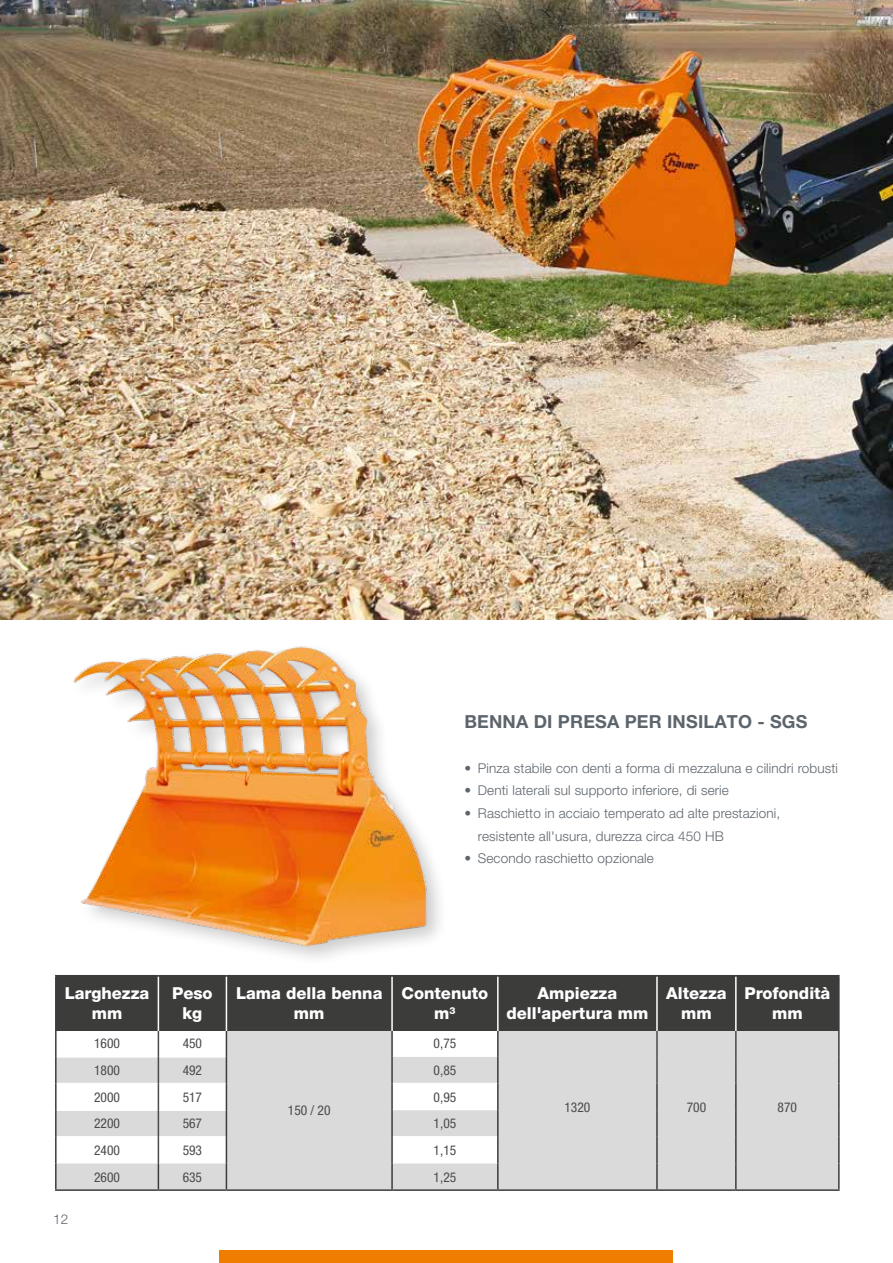
<style>
.page{position:relative;width:893px;height:1263px;background:#fff}
.page>*{position:absolute;margin:0;border:0;box-sizing:border-box;transform-origin:0 0}
.t1{font:700 18px "Helvetica Neue LT Pro";letter-spacing:.01em;color:#5d656c}
.t2{font:800 16.5px/19.8px "Helvetica Neue LT Pro";color:#fff;text-align:center}
.t3{font:300 13.5px/22.5px "Helvetica Neue LT Pro";letter-spacing:.01em;color:#5d656c}
.t4{font:condensed 13.5px "Helvetica Neue LT Pro";color:#4a4a49}
</style>
<div class="page">
<img style="left:73px;top:646px;width:367px;height:312px">
<div style="left:220px;top:1250px;width:453px;height:13px;background:#ef7d00"></div>
<img style="left:0;top:0;width:893px;height:619px">
<hr style="left:55px;top:975px;width:103px;height:1px;background:#3c3c3b">
<hr style="left:55px;top:976px;width:2px;height:55px;background:#3c3c3b">
<hr style="left:158px;top:975px;width:68px;height:1px;background:#3c3c3b">
<hr style="left:226px;top:975px;width:166px;height:1px;background:#3c3c3b">
<hr style="left:392px;top:975px;width:106px;height:1px;background:#3c3c3b">
<hr style="left:498px;top:975px;width:159px;height:1px;background:#3c3c3b">
<hr style="left:657px;top:975px;width:79px;height:1px;background:#3c3c3b">
<hr style="left:736px;top:975px;width:104px;height:1px;background:#3c3c3b">
<hr style="left:838px;top:976px;width:2px;height:55px;background:#3c3c3b">
<hr style="left:55px;top:1031px;width:2px;height:26px;background:#3c3c3b">
<hr style="left:55px;top:1057px;width:2px;height:26px;background:#3c3c3b">
<hr style="left:55px;top:1083px;width:2px;height:27px;background:#3c3c3b">
<hr style="left:55px;top:1110px;width:2px;height:27px;background:#3c3c3b">
<hr style="left:55px;top:1137px;width:2px;height:26px;background:#3c3c3b">
<hr style="left:226px;top:1189px;width:166px;height:2px;background:#3c3c3b">
<hr style="left:55px;top:1163px;width:2px;height:26px;background:#3c3c3b">
<hr style="left:55px;top:1189px;width:103px;height:2px;background:#3c3c3b">
<hr style="left:158px;top:1189px;width:68px;height:2px;background:#3c3c3b">
<hr style="left:392px;top:1189px;width:106px;height:2px;background:#3c3c3b">
<hr style="left:838px;top:1031px;width:2px;height:26px;background:#3c3c3b">
<hr style="left:838px;top:1057px;width:2px;height:26px;background:#3c3c3b">
<hr style="left:838px;top:1083px;width:2px;height:27px;background:#3c3c3b">
<hr style="left:838px;top:1110px;width:2px;height:27px;background:#3c3c3b">
<hr style="left:838px;top:1137px;width:2px;height:26px;background:#3c3c3b">
<svg style="left:56px;top:976px;width:783px;height:213px;background:#b5b5b4"></svg>
<hr style="left:497px;top:1163px;width:2px;height:26px;background:#3c3c3b">
<hr style="left:838px;top:1163px;width:2px;height:26px;background:#3c3c3b">
<hr style="left:498px;top:1189px;width:159px;height:2px;background:#3c3c3b">
<hr style="left:657px;top:1189px;width:79px;height:2px;background:#3c3c3b">
<hr style="left:736px;top:1189px;width:104px;height:2px;background:#3c3c3b">
<h1 class="t1" style="left:464px;top:710px;width:345px">BENNA DI PRESA PER INSILATO - SGS</h1>
<p class="t3" style="left:464px;top:757px;width:375px">• Pinza stabile con denti a forma di mezzaluna e cilindri robusti</p>
<p class="t3" style="left:464px;top:779px;width:266px">• Denti laterali sul supporto inferiore, di serie</p>
<p class="t3" style="left:478px;top:802px;width:304px;text-indent:-14px">• Raschietto in acciaio temperato ad alte prestazioni, resistente all'usura, durezza circa 450 HB</p>
<p class="t3" style="left:464px;top:847px;width:191px">• Secondo raschietto opzionale</p>
<p class="t2" style="left:65px;top:983px;width:86px">Larghezza mm</p>
<p class="t2" style="left:172px;top:983px;width:42px">Peso kg</p>
<p class="t2" style="left:236px;top:983px;width:148px">Lama della benna mm</p>
<p class="t2" style="left:402px;top:983px;width:88px">Contenuto m<sup>3</sup></p>
<p class="t2" style="left:506px;top:983px;width:143px">Ampiezza dell'apertura mm</p>
<p class="t2" style="left:666px;top:983px;width:62px">Altezza mm</p>
<p class="t2" style="left:744px;top:983px;width:88px">Profondità mm</p>
<p class="t4" style="left:94px;top:1036px;width:27px">1600</p>
<p class="t4" style="left:183px;top:1036px;width:21px">450</p>
<p class="t4" style="left:434px;top:1036px;width:24px">0,75</p>
<p class="t3" style="left:53px;top:1207px;width:17px">12</p>
<p class="t4" style="left:94px;top:1062px;width:27px">1800</p>
<p class="t4" style="left:183px;top:1062px;width:21px">492</p>
<p class="t4" style="left:434px;top:1062px;width:24px">0,85</p>
<p class="t4" style="left:94px;top:1089px;width:27px">2000</p>
<p class="t4" style="left:183px;top:1089px;width:21px">517</p>
<p class="t4" style="left:434px;top:1089px;width:24px">0,95</p>
<p class="t4" style="left:288px;top:1102px;width:44px">150 / 20</p>
<p class="t4" style="left:94px;top:1116px;width:27px">2200</p>
<p class="t4" style="left:183px;top:1116px;width:21px">567</p>
<p class="t4" style="left:434px;top:1116px;width:24px">1,05</p>
<p class="t4" style="left:94px;top:1142px;width:27px">2400</p>
<p class="t4" style="left:183px;top:1142px;width:21px">593</p>
<p class="t4" style="left:434px;top:1142px;width:24px">1,15</p>
<p class="t4" style="left:94px;top:1169px;width:27px">2600</p>
<p class="t4" style="left:183px;top:1169px;width:21px">635</p>
<p class="t4" style="left:434px;top:1169px;width:24px">1,25</p>
<p class="t4" style="left:564px;top:1099px;width:27px">1320</p>
<p class="t4" style="left:687px;top:1099px;width:21px">700</p>
<p class="t4" style="left:778px;top:1099px;width:21px">870</p>
</div>
